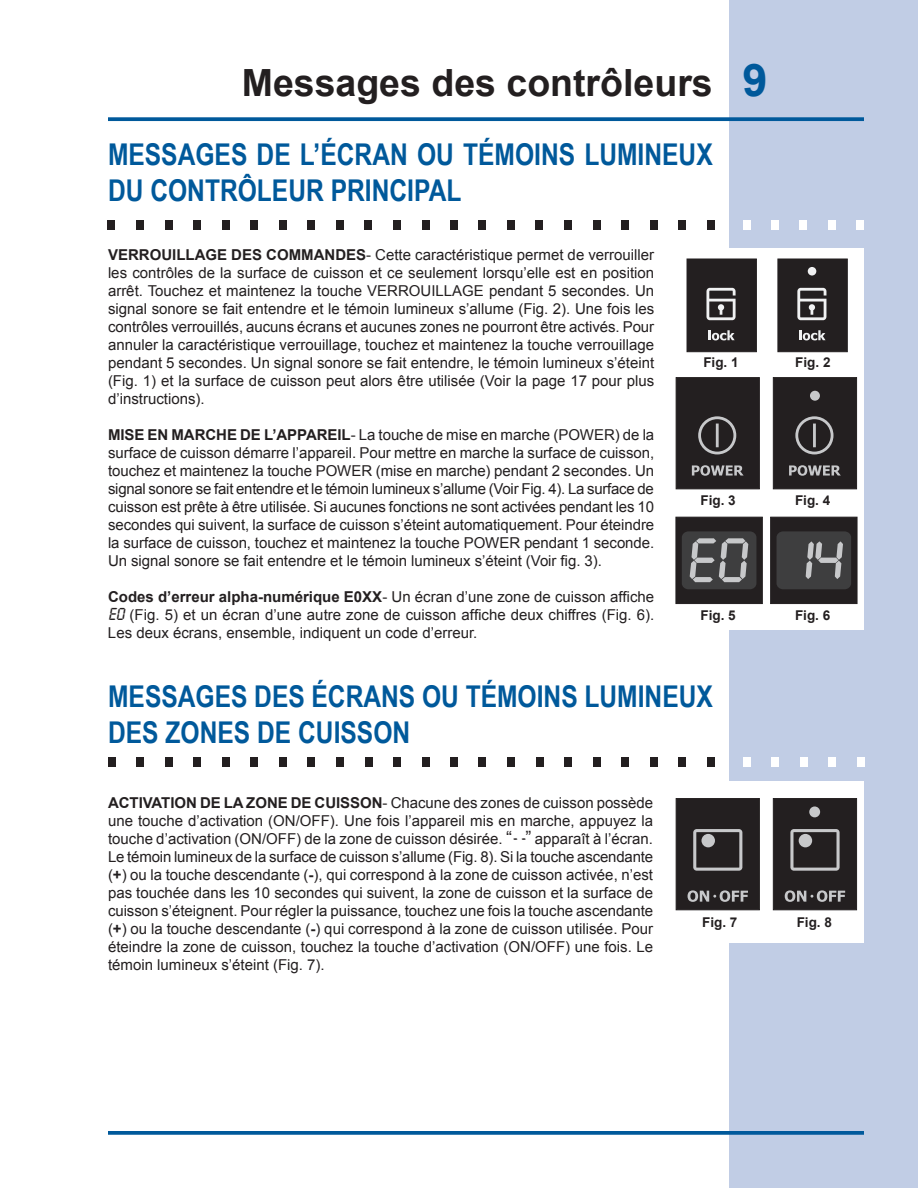
<style>
.page{position:relative;width:918px;height:1188px;background:#fff}
.page>*{position:absolute;margin:0;border:0;box-sizing:border-box;transform-origin:0 0}
.t1{font:700 37.5px "Arial";color:#231f20}
.t2{font:700 30px/36px "Arial Narrow";color:#00599b}
.t3{font:15px/18px "Arial";color:#231f20;text-align:justify}
.t4{font:700 13.5px "Arial";color:#231f20}
.s1{font-size:45px;color:#00599b}
.s2{font-weight:700}
.s3{font-family:"Lcd D";font-size:18px}
.s4{font-size:18px}
</style>
<div class="page">
<div style="left:729px;top:0;width:189px;height:1188px;background:#c1cde5"></div>
<svg style="left:108px;top:117px;width:756px;height:4px;background:#1164a1"></svg>
<svg style="left:108px;top:1131px;width:756px;height:4px;background:#0f62a0"></svg>
<div style="left:712px;top:248px;width:152px;height:382px;background:#fff"></div>
<div style="left:712px;top:781px;width:152px;height:162px;background:#fff"></div>
<div style="left:857px;top:220px;width:7px;height:10px;background:#fff"></div>
<div style="left:828px;top:220px;width:8px;height:10px;background:#fff"></div>
<div style="left:800px;top:220px;width:7px;height:10px;background:#fff"></div>
<div style="left:771px;top:220px;width:7px;height:10px;background:#fff"></div>
<div style="left:743px;top:220px;width:7px;height:10px;background:#fff"></div>
<div style="left:707px;top:220px;width:7px;height:10px;background:#231f20"></div>
<div style="left:678px;top:220px;width:8px;height:10px;background:#231f20"></div>
<div style="left:650px;top:220px;width:7px;height:10px;background:#231f20"></div>
<div style="left:622px;top:220px;width:7px;height:10px;background:#231f20"></div>
<div style="left:593px;top:220px;width:7px;height:10px;background:#231f20"></div>
<div style="left:565px;top:220px;width:7px;height:10px;background:#231f20"></div>
<div style="left:536px;top:220px;width:7px;height:10px;background:#231f20"></div>
<div style="left:507px;top:220px;width:7px;height:10px;background:#231f20"></div>
<div style="left:479px;top:220px;width:7px;height:10px;background:#231f20"></div>
<div style="left:450px;top:220px;width:8px;height:10px;background:#231f20"></div>
<div style="left:422px;top:220px;width:7px;height:10px;background:#231f20"></div>
<div style="left:393px;top:220px;width:7px;height:10px;background:#231f20"></div>
<div style="left:365px;top:220px;width:7px;height:10px;background:#231f20"></div>
<div style="left:336px;top:220px;width:7px;height:10px;background:#231f20"></div>
<div style="left:308px;top:220px;width:7px;height:10px;background:#231f20"></div>
<div style="left:279px;top:220px;width:7px;height:10px;background:#231f20"></div>
<div style="left:251px;top:220px;width:7px;height:10px;background:#231f20"></div>
<div style="left:222px;top:220px;width:7px;height:10px;background:#231f20"></div>
<div style="left:194px;top:220px;width:7px;height:10px;background:#231f20"></div>
<div style="left:165px;top:220px;width:7px;height:10px;background:#231f20"></div>
<div style="left:137px;top:220px;width:7px;height:10px;background:#231f20"></div>
<div style="left:108px;top:220px;width:7px;height:10px;background:#231f20"></div>
<div style="left:857px;top:758px;width:7px;height:9px;background:#fff"></div>
<div style="left:829px;top:758px;width:7px;height:9px;background:#fff"></div>
<div style="left:800px;top:758px;width:7px;height:9px;background:#fff"></div>
<div style="left:771px;top:758px;width:7px;height:9px;background:#fff"></div>
<div style="left:743px;top:758px;width:7px;height:9px;background:#fff"></div>
<div style="left:707px;top:758px;width:7px;height:9px;background:#231f20"></div>
<div style="left:679px;top:758px;width:7px;height:9px;background:#231f20"></div>
<div style="left:650px;top:758px;width:7px;height:9px;background:#231f20"></div>
<div style="left:622px;top:758px;width:7px;height:9px;background:#231f20"></div>
<div style="left:593px;top:758px;width:7px;height:9px;background:#231f20"></div>
<div style="left:565px;top:758px;width:7px;height:9px;background:#231f20"></div>
<div style="left:536px;top:758px;width:7px;height:9px;background:#231f20"></div>
<div style="left:508px;top:758px;width:7px;height:9px;background:#231f20"></div>
<div style="left:479px;top:758px;width:7px;height:9px;background:#231f20"></div>
<div style="left:451px;top:758px;width:7px;height:9px;background:#231f20"></div>
<div style="left:422px;top:758px;width:7px;height:9px;background:#231f20"></div>
<div style="left:393px;top:758px;width:7px;height:9px;background:#231f20"></div>
<div style="left:365px;top:758px;width:7px;height:9px;background:#231f20"></div>
<div style="left:336px;top:758px;width:8px;height:9px;background:#231f20"></div>
<div style="left:308px;top:758px;width:7px;height:9px;background:#231f20"></div>
<div style="left:279px;top:758px;width:7px;height:9px;background:#231f20"></div>
<div style="left:251px;top:758px;width:7px;height:9px;background:#231f20"></div>
<div style="left:222px;top:758px;width:7px;height:9px;background:#231f20"></div>
<div style="left:194px;top:758px;width:7px;height:9px;background:#231f20"></div>
<div style="left:165px;top:758px;width:7px;height:9px;background:#231f20"></div>
<div style="left:137px;top:758px;width:7px;height:9px;background:#231f20"></div>
<div style="left:108px;top:758px;width:7px;height:9px;background:#231f20"></div>
<div style="left:687px;top:259px;width:69px;height:93px;background:#231f20;border:1px solid #231f20"></div>
<svg style="left:708px;top:330px;width:27px;height:10px"></svg>
<svg style="left:706px;top:288px;width:30px;height:32px"></svg>
<div style="left:778px;top:259px;width:69px;height:93px;background:#231f20;border:1px solid #231f20"></div>
<svg style="left:799px;top:330px;width:27px;height:10px"></svg>
<svg style="left:797px;top:288px;width:29px;height:32px"></svg>
<div style="left:808px;top:267px;width:8px;height:9px;background:#f0f1f2;border-radius:50%"></div>
<div style="left:676px;top:378px;width:83px;height:111px;background:#231f20"></div>
<svg style="left:698px;top:416px;width:38px;height:38px"></svg>
<svg style="left:692px;top:465px;width:52px;height:11px"></svg>
<div style="left:773px;top:378px;width:84px;height:111px;background:#231f20;border:1px solid #231f20"></div>
<svg style="left:795px;top:416px;width:39px;height:38px"></svg>
<svg style="left:789px;top:465px;width:52px;height:11px"></svg>
<div style="left:810px;top:391px;width:10px;height:10px;background:#c7c8ca;border-radius:50%"></div>
<div style="left:676px;top:517px;width:86px;height:87px;background:#231f20;border:1px solid #231f20"></div>
<div style="left:682px;top:531px;width:74px;height:58px;background:#3e3e3f;border-radius:6px"></div>
<svg style="left:690px;top:538px;width:58px;height:44px"></svg>
<div style="left:771px;top:517px;width:86px;height:87px;background:#231f20;border:1px solid #231f20"></div>
<div style="left:777px;top:531px;width:74px;height:58px;background:#3e3e3f;border-radius:6px"></div>
<svg style="left:806px;top:541px;width:37px;height:38px"></svg>
<div style="left:676px;top:798px;width:83px;height:112px;background:#231f20;border:1px solid #231f20"></div>
<svg style="left:693px;top:829px;width:49px;height:42px"></svg>
<svg style="left:688px;top:890px;width:60px;height:12px"></svg>
<div style="left:773px;top:798px;width:84px;height:112px;background:#231f20;border:1px solid #231f20"></div>
<svg style="left:790px;top:829px;width:50px;height:42px"></svg>
<svg style="left:785px;top:890px;width:60px;height:12px"></svg>
<div style="left:809px;top:806px;width:11px;height:11px;background:#c7c8ca;border-radius:50%"></div>
<h1 class="t1" style="left:242px;top:59px;width:527px">Messages des contrôleurs <span class="s1">9</span></h1>
<h2 class="t2" style="left:108px;top:135px;width:606px">MESSAGES DE L’ÉCRAN OU TÉMOINS LUMINEUX<br>DU CONTRÔLEUR PRINCIPAL</h2>
<p class="t3" style="left:108px;top:246px;width:548px"><span class="s2">VERROUILLAGE DES COMMANDES</span>- Cette caractéristique permet de verrouiller les contrôles de la surface de cuisson et ce seulement lorsqu’elle est en position arrêt. Touchez et maintenez la touche VERROUILLAGE pendant 5 secondes. Un signal sonore se fait entendre et le témoin lumineux s’allume (Fig. 2). Une fois les contrôles verrouillés, aucuns écrans et aucunes zones ne pourront être activés. Pour annuler la caractéristique verrouillage, touchez et maintenez la touche verrouillage pendant 5 secondes. Un signal sonore se fait entendre, le témoin lumineux s’éteint (Fig. 1) et la surface de cuisson peut alors être utilisée (Voir la page 17 pour plus d’instructions).</p>
<p class="t3" style="left:108px;top:426px;width:548px"><span class="s2">MISE EN MARCHE DE L’APPAREIL</span>- La touche de mise en marche (POWER) de la surface de cuisson démarre l’appareil. Pour mettre en marche la surface de cuisson, touchez et maintenez la touche POWER (mise en marche) pendant 2 secondes. Un signal sonore se fait entendre et le témoin lumineux s’allume (Voir Fig. 4). La surface de cuisson est prête à être utilisée. Si aucunes fonctions ne sont activées pendant les 10 secondes qui suivent, la surface de cuisson s’éteint automatiquement. Pour éteindre la surface de cuisson, touchez et maintenez la touche POWER pendant 1 seconde.<br>Un signal sonore se fait entendre et le témoin lumineux s’éteint (Voir fig. 3).</p>
<p class="t3" style="left:108px;top:588px;width:548px"><span class="s2">Codes d’erreur alpha-numérique E0XX</span>- Un écran d’une zone de cuisson affiche <span class="s3">E0</span> (Fig. 5) et un écran d’une autre zone de cuisson affiche deux chiffres (Fig. 6).<br>Les deux écrans, ensemble, indiquent un code d’erreur.</p>
<h2 class="t2" style="left:108px;top:677px;width:606px">MESSAGES DES ÉCRANS OU TÉMOINS LUMINEUX<br>DES ZONES DE CUISSON</h2>
<p class="t4" style="left:703px;top:354px;width:37px">Fig. 1</p>
<p class="t4" style="left:795px;top:354px;width:37px">Fig. 2</p>
<p class="t4" style="left:701px;top:491px;width:37px">Fig. 3</p>
<p class="t4" style="left:795px;top:491px;width:37px">Fig. 4</p>
<p class="t4" style="left:701px;top:607px;width:37px">Fig. 5</p>
<p class="t4" style="left:795px;top:607px;width:37px">Fig. 6</p>
<p class="t3" style="left:108px;top:794px;width:547px"><span class="s2">ACTIVATION DE LA ZONE DE CUISSON</span>- Chacune des zones de cuisson possède une touche d’activation (ON/OFF). Une fois l’appareil mis en marche, appuyez la touche d’activation (ON/OFF) de la zone de cuisson désirée. <span class="s4">“</span><span class="s3">- -</span><span class="s4">”</span> apparaît à l’écran.<br>Le témoin lumineux de la surface de cuisson s’allume (Fig. 8). Si la touche ascendante (<span class="s2">+</span>) ou la touche descendante (<span class="s2">-</span>), qui correspond à la zone de cuisson activée, n’est pas touchée dans les 10 secondes qui suivent, la zone de cuisson et la surface de cuisson s’éteignent. Pour régler la puissance, touchez une fois la touche ascendante (<span class="s2">+</span>) ou la touche descendante (<span class="s2">-</span>) qui correspond à la zone de cuisson utilisée. Pour éteindre la zone de cuisson, touchez la touche d’activation (ON/OFF) une fois. Le témoin lumineux s’éteint (Fig. 7).</p>
<p class="t4" style="left:702px;top:913px;width:37px">Fig. 7</p>
<p class="t4" style="left:797px;top:913px;width:37px">Fig. 8</p>
</div>
